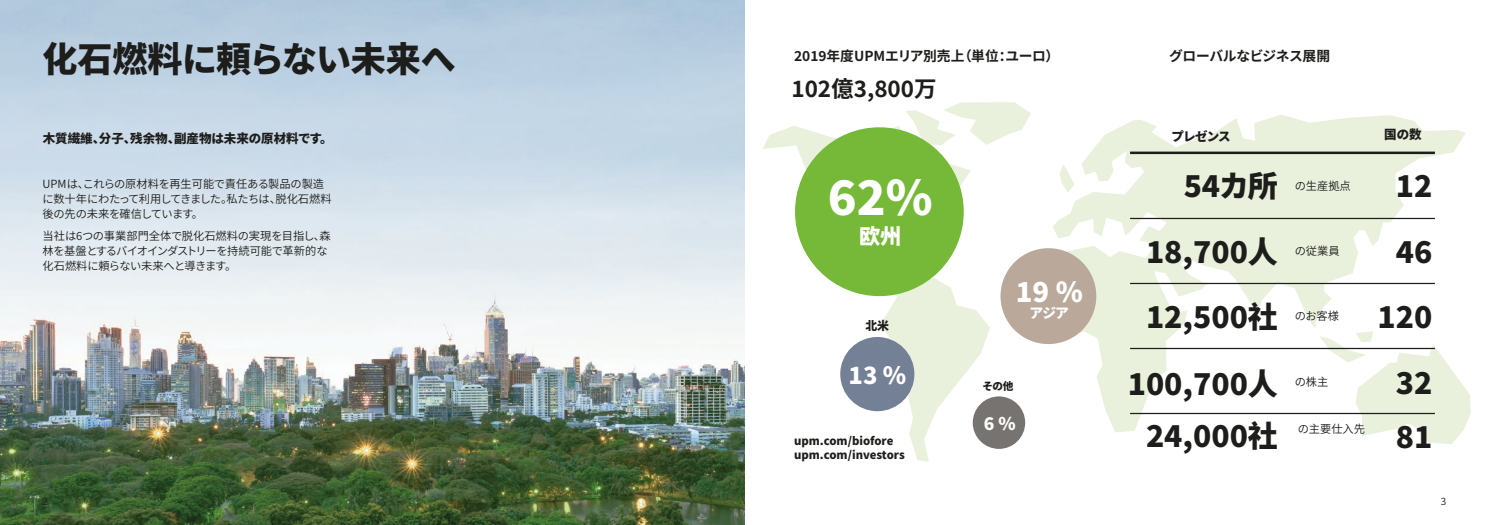
<style>
.page{position:relative;width:1489px;height:525px;background:#fff}
.page>*{position:absolute;margin:0;border:0;box-sizing:border-box;transform-origin:0 0}
._2018_futura_book_17{font:800 47.5px "Source Han Sans CN";color:#fff}
.Main_heading_24_29{font:800 35px "Source Han Sans CN";letter-spacing:-.005em;color:#1d1d1b}
._2018_numeronostot_f{font:800 30px "Source Han Sans CN";color:#1d1d1b}
._2018_futura_book_17-2{font:800 27.5px "Source Han Sans CN";color:#fff}
._2018_futura_book_17-3{font:800 23.75px "Source Han Sans CN";color:#fff}
.t1{font:700 22.5px "Source Han Sans CN";color:#1d1d1b}
._2018_futura_book_17-4{font:800 21.25px "Source Han Sans CN";color:#fff}
._2018_futura_book_17-5{font:800 17.5px "Source Han Sans CN";color:#fff}
.t2{font:700 13.75px "Source Han Sans CN";letter-spacing:-.01em;color:#1d1d1b}
._2018_futura_book_17-6{font:800 13.75px "Source Han Sans CN";color:#fff}
.Ingressi{font:800 12.5px "Source Han Sans CN";color:#1d1d1b}
._2018_selite_futura{font:800 12.5px "Source Han Sans CN";letter-spacing:-.045em;color:#1d1d1b}
._2018_futura_book_17-7{font:800 11.88px "Source Han Sans CN";color:#1d1d1b}
.Leipäteksti{font:11.25px/15px "Source Han Sans CN";letter-spacing:-.02em;color:#1d1d1b}
.OTSIKKO_9_5_12{font:800 11.25px "Source Han Sans CN";color:#1d1d1b}
._2016_VALUE_CREATION{font:11.25px "Source Han Sans CN";color:#1d1d1b}
._2018_futura_book_17-8{font:800 10.62px "Source Han Sans CN";color:#1d1d1b}
.t3{font:10px "Source Han Sans CN";color:#1d1d1b}
</style>
<div class="page">
<img style="left:0;top:0;width:744px;height:524px">
<svg style="left:763px;top:102px;width:267px;height:359px"></svg>
<svg style="left:905px;top:110px;width:50px;height:35px"></svg>
<svg style="left:1025px;top:114px;width:440px;height:318px"></svg>
<svg style="left:1059px;top:165px;width:401px;height:268px"></svg>
<svg style="left:1319px;top:331px;width:151px;height:113px"></svg>
<div style="left:795px;top:127px;width:168px;height:169px;background:#76b838;border-radius:50%"></div>
<div style="left:1000px;top:248px;width:96px;height:96px;background:#baa99b;border-radius:50%"></div>
<div style="left:972px;top:396px;width:53px;height:52px;background:#767371;border-radius:50%"></div>
<div style="left:840px;top:337px;width:74px;height:74px;background:#748095;border-radius:50%"></div>
<hr style="left:1129px;top:218px;width:305px;height:1px;background:#1d1d1b">
<hr style="left:1129px;top:151px;width:305px;height:3px;background:#1d1d1b">
<hr style="left:1129px;top:283px;width:305px;height:1px;background:#1d1d1b">
<hr style="left:1129px;top:347px;width:305px;height:2px;background:#1d1d1b">
<hr style="left:1129px;top:412px;width:305px;height:2px;background:#1d1d1b">
<p class="Main_heading_24_29" style="left:42px;top:40px;width:415px">化石燃料に頼らない未来へ</p>
<p class="Ingressi" style="left:43px;top:131px;width:291px">木質繊維、分子、残余物、副産物は未来の原材料です。</p>
<p class="Leipäteksti" style="left:42px;top:176px;width:291px">UPMは、これらの原材料を再生可能で責任ある製品の製造に数十年にわたって利用してきました。私たちは、脱化石燃料後の先の未来を確信しています。</p>
<p class="Leipäteksti" style="left:43px;top:228px;width:290px">当社は6つの事業部門全体で脱化石燃料の実現を目指し、森林を基盤とするバイオインダストリーを持続可能で革新的な化石燃料に頼らない未来へと導きます。</p>
<p class="t2" style="left:794px;top:48px;width:267px">2019年度UPMエリア別売上（単位：ユーロ）</p>
<p class="t1" style="left:791px;top:76px;width:147px">102億3,800万</p>
<p class="_2018_futura_book_17" style="left:827px;top:170px;width:106px">62%</p>
<p class="_2018_futura_book_17-4" style="left:859px;top:224px;width:44px">欧州</p>
<p class="_2018_futura_book_17-7" style="left:865px;top:318px;width:25px">北米</p>
<p class="_2018_futura_book_17-3" style="left:848px;top:361px;width:59px">13 %</p>
<p class="OTSIKKO_9_5_12" style="left:794px;top:434px;width:101px">upm.com/biofore</p>
<p class="OTSIKKO_9_5_12" style="left:794px;top:448px;width:112px">upm.com/investors</p>
<p class="_2018_futura_book_17-2" style="left:1015px;top:276px;width:68px">19 %</p>
<p class="_2018_futura_book_17-6" style="left:1029px;top:305px;width:41px">アジア</p>
<p class="_2018_futura_book_17-8" style="left:982px;top:380px;width:32px">その他</p>
<p class="_2018_futura_book_17-5" style="left:983px;top:413px;width:33px">6 %</p>
<p class="t2" style="left:1169px;top:48px;width:162px">グローバルなビジネス展開</p>
<p class="_2018_selite_futura" style="left:1171px;top:130px;width:60px">プレゼンス</p>
<p class="_2018_selite_futura" style="left:1384px;top:128px;width:39px">国の数</p>
<p class="_2018_numeronostot_f" style="left:1183px;top:169px;width:96px">54カ所</p>
<p class="_2018_numeronostot_f" style="left:1145px;top:235px;width:133px">18,700人</p>
<p class="_2018_numeronostot_f" style="left:1145px;top:300px;width:133px">12,500社</p>
<p class="_2018_numeronostot_f" style="left:1127px;top:366px;width:152px">100,700人</p>
<p class="_2018_numeronostot_f" style="left:1145px;top:418px;width:133px">24,000社</p>
<p class="_2016_VALUE_CREATION" style="left:1294px;top:179px;width:58px">の生産拠点</p>
<p class="_2018_numeronostot_f" style="left:1395px;top:169px;width:38px">12</p>
<p class="_2016_VALUE_CREATION" style="left:1294px;top:244px;width:46px">の従業員</p>
<p class="_2018_numeronostot_f" style="left:1395px;top:235px;width:38px">46</p>
<p class="_2016_VALUE_CREATION" style="left:1294px;top:309px;width:46px">のお客様</p>
<p class="_2018_numeronostot_f" style="left:1377px;top:300px;width:56px">120</p>
<p class="_2016_VALUE_CREATION" style="left:1294px;top:375px;width:35px">の株主</p>
<p class="_2016_VALUE_CREATION" style="left:1297px;top:422px;width:69px">の主要仕入先</p>
<p class="_2018_numeronostot_f" style="left:1395px;top:366px;width:38px">32</p>
<p class="_2018_numeronostot_f" style="left:1395px;top:419px;width:38px">81</p>
<p class="t3" style="left:43px;top:496px;width:7px">2</p>
<p class="t3" style="left:1440px;top:496px;width:7px">3</p>
</div>
